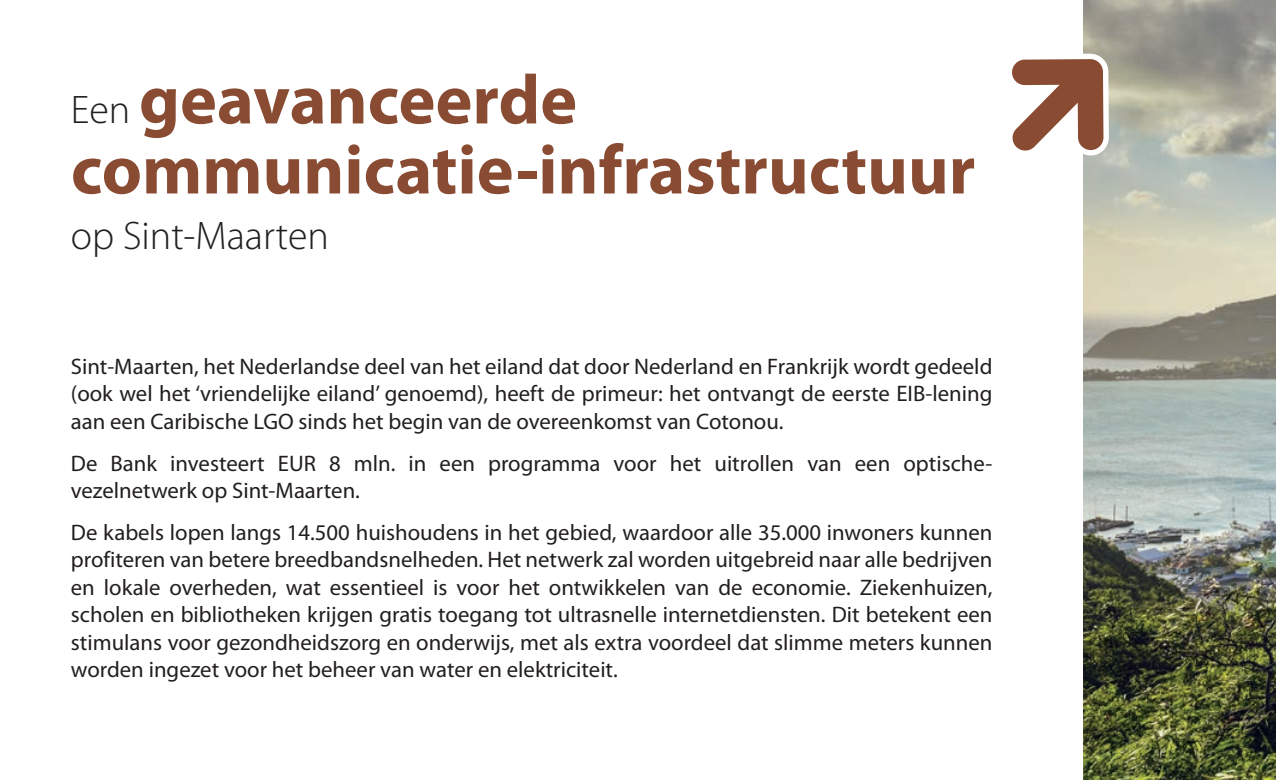
<style>
.page{position:relative;width:1276px;height:780px;background:#fff}
.page>*{position:absolute;margin:0;border:0;box-sizing:border-box;transform-origin:0 0}
.t1{font:700 70px/70px "Myriad Pro";color:#894c33}
.t2{font:300 40px "Myriad Pro";color:#231f20}
.t3{font:22.5px/27.5px "Myriad Pro";color:#231f20;text-align:justify}
.s1{font-weight:300;font-size:40px;color:#231f20}
</style>
<div class="page">
<img style="left:1083px;top:0;width:193px;height:780px">
<svg style="left:1012px;top:52px;width:99px;height:728px"></svg>
<h1 class="t1" style="left:71px;top:66px;width:906px"><span class="s1">Een</span> geavanceerde communicatie-infrastructuur</h1>
<h2 class="t2" style="left:71px;top:213px;width:259px">op Sint-Maarten</h2>
<p class="t3" style="left:71px;top:353px;width:923px">Sint-Maarten, het Nederlandse deel van het eiland dat door Nederland en Frankrijk wordt gedeeld (ook wel het ‘vriendelijke eiland’ genoemd), heeft de primeur: het ontvangt de eerste EIB-lening aan een Caribische LGO sinds het begin van de overeenkomst van Cotonou.</p>
<p class="t3" style="left:71px;top:450px;width:923px">De Bank investeert EUR 8 mln. in een programma voor het uitrollen van een optische&shy;vezelnetwerk op Sint-Maarten.</p>
<p class="t3" style="left:71px;top:519px;width:923px">De kabels lopen langs 14.500 huishoudens in het gebied, waardoor alle 35.000 inwoners kunnen profiteren van betere breedbandsnelheden. Het netwerk zal worden uitgebreid naar alle bedrijven en lokale overheden, wat essentieel is voor het ontwikkelen van de economie. Ziekenhuizen, scholen en bibliotheken krijgen gratis toegang tot ultrasnelle internetdiensten. Dit betekent een stimulans voor gezondheidszorg en onderwijs, met als extra voordeel dat slimme meters kunnen worden ingezet voor het beheer van water en elektriciteit.</p>
</div>
